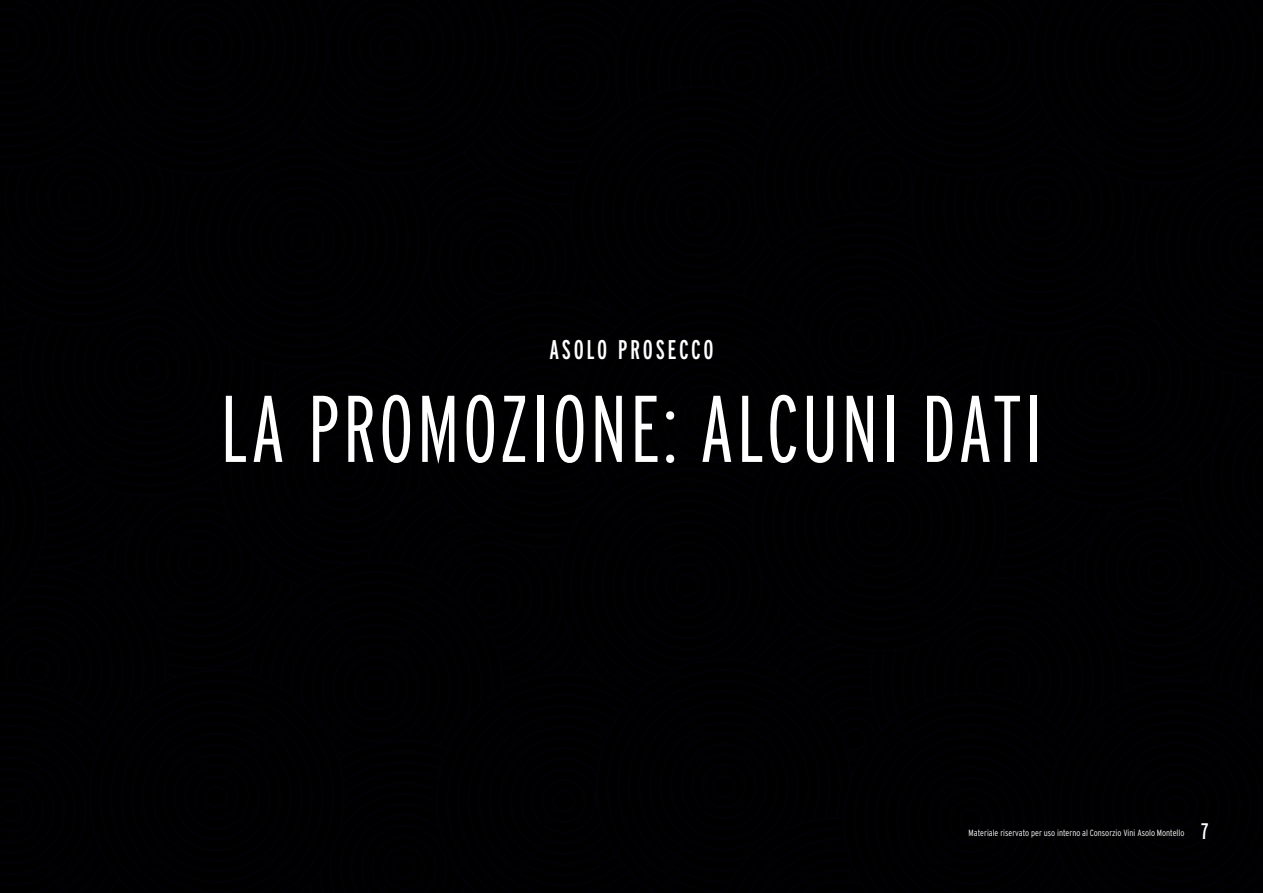
<style>
.page{position:relative;width:1263px;height:893px;background:#fff}
.page>*{position:absolute;margin:0;border:0;box-sizing:border-box;transform-origin:0 0}
.t1{font:300 94.5px "Interstate Compressed";letter-spacing:.03em;color:#fff}
.t2{font:27px "Interstate Compressed";letter-spacing:.095em;color:#fff}
.t3{font:22.5px "Interstate Compressed";color:#fff}
.t4{font:300 9px "Interstate Condensed";color:#fff}
</style>
<div class="page">
<div style="left:1px;top:0;width:1261px;height:893px;background:#000001"></div>
<div style="left:1059px;top:689px;width:203px;height:204px;background:#000001"></div>
<div style="left:761px;top:406px;width:235px;height:235px;background:#000001"></div>
<div style="left:772px;top:417px;width:214px;height:214px;background:#000001"></div>
<div style="left:782px;top:0;width:480px;height:620px;background:#000001"></div>
<h2 class="t2" style="left:549px;top:334px;width:166px">ASOLO PROSECCO</h2>
<h1 class="t1" style="left:220px;top:376px;width:823px">LA PROMOZIONE: ALCUNI DATI</h1>
<p class="t4" style="left:969px;top:828px;width:217px">Materiale riservato per uso interno al Consorzio Vini Asolo Montello</p>
<h3 class="t3" style="left:1201px;top:818px;width:9px">7</h3>
</div>
